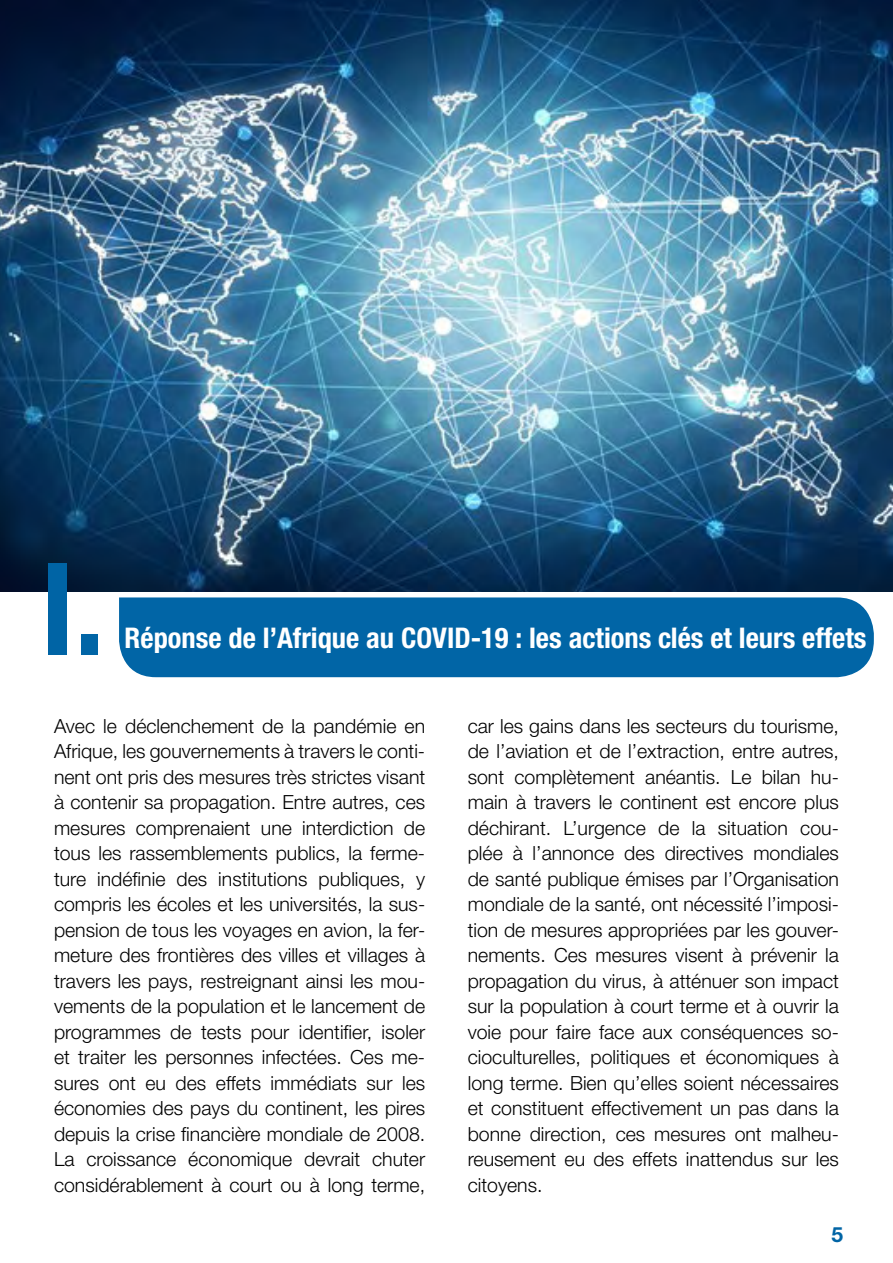
<style>
.page{position:relative;width:893px;height:1263px;background:#fff}
.page>*{position:absolute;margin:0;border:0;box-sizing:border-box;transform-origin:0 0}
.t1{font:700 condensed 128.25px "Helvetica Neue LT Std";color:#0064a5}
.t2{font:700 condensed 28.5px "Helvetica Neue LT Std";color:#fff}
.t3{font:700 21px "Helvetica Neue LT Std";color:#0064a5}
.t4{font:300 19.5px/25.5px "Helvetica Neue LT Std";color:#000;text-align:justify}
.s1{color:#0165a6}
</style>
<div class="page">
<img style="left:0;top:0;width:893px;height:591px">
<div style="left:119px;top:597px;width:755px;height:80px;background:#0165a6"></div>
<h1 class="t1" style="left:41px;top:532px;width:65px">I<span class="s1">.</span></h1>
<h2 class="t2" style="left:125px;top:620px;width:743px">Réponse de l’Afrique au COVID-19 : les actions clés et leurs effets</h2>
<p class="t4" style="left:54px;top:712px;width:373px">Avec le déclenchement de la pandémie en Afrique, les gouvernements à travers le conti&shy;nent ont pris des mesures très strictes visant à contenir sa propagation. Entre autres, ces mesures comprenaient une interdiction de tous les rassemblements publics, la ferme&shy;ture indéfinie des institutions publiques, y compris les écoles et les universités, la sus&shy;pension de tous les voyages en avion, la fer&shy;meture des frontières des villes et villages à travers les pays, restreignant ainsi les mou&shy;vements de la population et le lancement de programmes de tests pour identifier, isoler et traiter les personnes infectées. Ces me&shy;sures ont eu des effets immédiats sur les économies des pays du continent, les pires depuis la crise financière mondiale de 2008.<br>La croissance économique devrait chuter considérablement à court ou à long terme,</p>
<p class="t4" style="left:468px;top:713px;width:373px">car les gains dans les secteurs du tourisme, de l’aviation et de l’extraction, entre autres, sont complètement anéantis. Le bilan hu&shy;main à travers le continent est encore plus déchirant. L’urgence de la situation cou&shy;plée à l’annonce des directives mondiales de santé publique émises par l’Organisation mondiale de la santé, ont nécessité l’imposi&shy;tion de mesures appropriées par les gouver&shy;nements. Ces mesures visent à prévenir la propagation du virus, à atténuer son impact sur la population à court terme et à ouvrir la voie pour faire face aux conséquences so&shy;cioculturelles, politiques et économiques à long terme. Bien qu’elles soient nécessaires et constituent effectivement un pas dans la bonne direction, ces mesures ont malheu&shy;reusement eu des effets inattendus sur les citoyens.</p>
<p class="t3" style="left:832px;top:1222px;width:13px">5</p>
</div>
